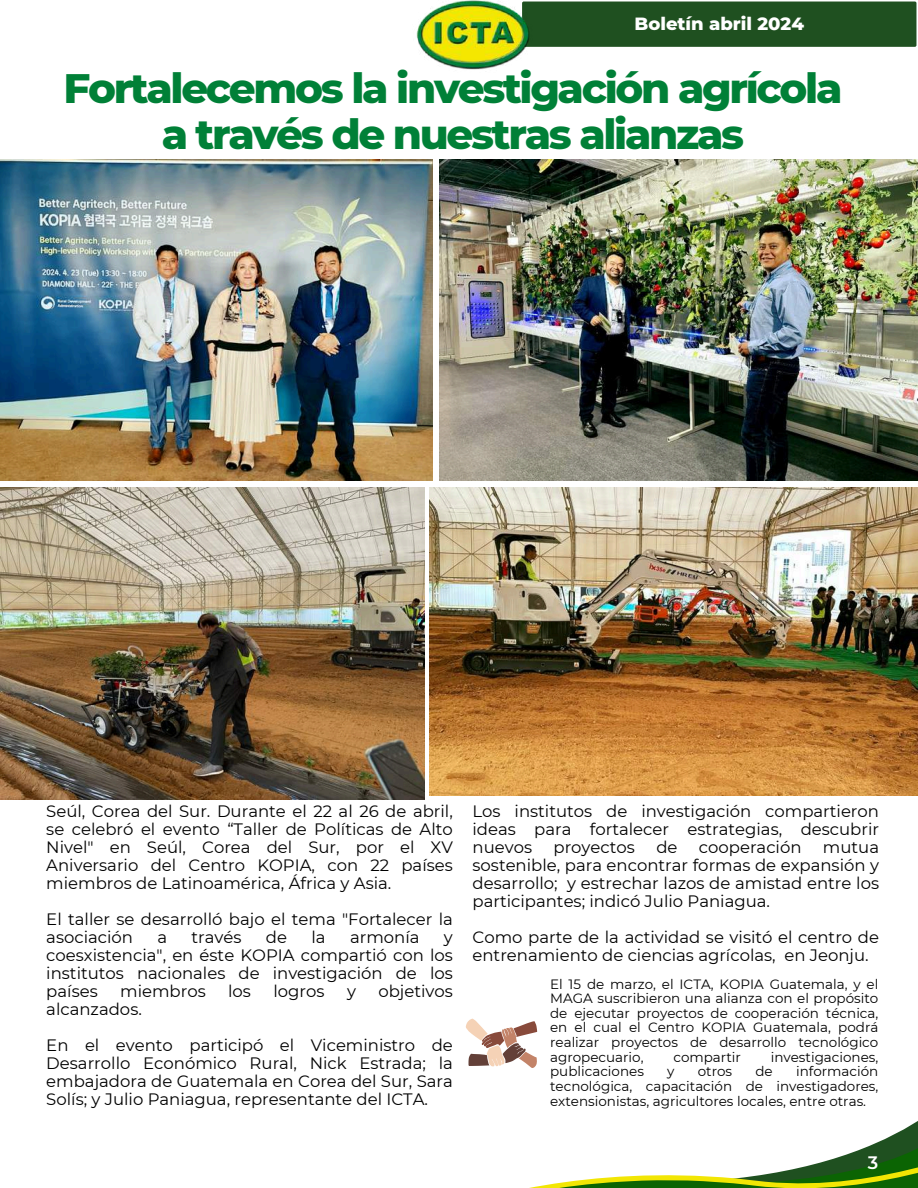
<style>
.page{position:relative;width:918px;height:1188px;background:#fff}
.page>*{position:absolute;margin:0;border:0;box-sizing:border-box;transform-origin:0 0}
.t1{font:800 42px/46.2px "Montserrat";letter-spacing:-.055em;color:#008037;text-align:center}
.t2{font:800 18px "Montserrat";color:#fff}
.t3{font:600 18px "Montserrat";color:#fff}
.t4{font:16.5px/18px "Montserrat";color:#000;text-align:justify}
.t5{font:13.5px/14.7px "Montserrat";color:#000;text-align:justify}
</style>
<div class="page">
<div style="left:532px;top:1px;width:385px;height:46px;background:#1f5020"></div>
<img style="left:416px;top:0;width:116px;height:70px">
<svg style="left:529px;top:1121px;width:389px;height:67px"></svg>
<img style="left:0;top:160px;width:433px;height:321px">
<img style="left:440px;top:160px;width:478px;height:321px">
<img style="left:0;top:488px;width:424px;height:311px">
<img style="left:430px;top:488px;width:487px;height:308px">
<svg style="left:466px;top:1019px;width:72px;height:49px"></svg>
<p class="t2" style="left:634px;top:12px;width:171px">Boletín abril 2024</p>
<h1 class="t1" style="left:63px;top:65px;width:781px">Fortalecemos la investigación agrícola a través de nuestras alianzas</h1>
<p class="t4" style="left:46px;top:803px;width:408px">Seúl, Corea del Sur. Durante el 22 al 26 de abril, se celebró el evento “Taller de Políticas de Alto Nivel" en Seúl, Corea del Sur, por el XV Aniversario del Centro KOPIA, con 22 países miembros de Latinoamérica, África y Asia.</p>
<p class="t4" style="left:46px;top:911px;width:408px">El taller se desarrolló bajo el tema "Fortalecer la asociación</p>
<p class="t4" style="left:158px;top:929px;width:11px">a</p>
<p class="t4" style="left:192px;top:929px;width:51px">través</p>
<p class="t4" style="left:266px;top:929px;width:23px">de</p>
<p class="t4" style="left:312px;top:929px;width:16px">la</p>
<p class="t4" style="left:350px;top:929px;width:71px">armonía</p>
<p class="t4" style="left:46px;top:929px;width:408px;text-indent:398px">y coesxistencia", en éste KOPIA compartió con los institutos nacionales de investigación de los países</p>
<p class="t4" style="left:120px;top:983px;width:87px">miembros</p>
<p class="t4" style="left:228px;top:983px;width:24px">los</p>
<p class="t4" style="left:273px;top:983px;width:53px">logros</p>
<p class="t4" style="left:347px;top:983px;width:10px">y</p>
<p class="t4" style="left:378px;top:983px;width:76px">objetivos</p>
<p class="t4" style="left:46px;top:992px;width:408px;line-height:36px">alcanzados.<br>En el evento participó el Viceministro de</p>
<p class="t4" style="left:46px;top:1055px;width:408px">Desarrollo Económico Rural, Nick Estrada; la embajadora de Guatemala en Corea del Sur, Sara Solís; y Julio Paniagua, representante del ICTA.</p>
<p class="t4" style="left:473px;top:803px;width:408px">Los institutos de investigación compartieron ideas para fortalecer estrategias, descubrir nuevos</p>
<p class="t4" style="left:554px;top:839px;width:83px">proyectos</p>
<p class="t4" style="left:656px;top:839px;width:23px">de</p>
<p class="t4" style="left:699px;top:839px;width:104px">cooperación</p>
<p class="t4" style="left:473px;top:839px;width:408px;text-indent:350px">mutua sostenible, para encontrar formas de expansión y desarrollo; y estrechar lazos de amistad entre los participantes; indicó Julio Paniagua.</p>
<p class="t4" style="left:473px;top:929px;width:408px">Como parte de la actividad se visitó el centro de entrenamiento de ciencias agrícolas, en Jeonju.</p>
<p class="t5" style="left:550px;top:976px;width:330px">El 15 de marzo, el ICTA, KOPIA Guatemala, y el MAGA suscribieron una alianza con el propósito de ejecutar proyectos de cooperación técnica, en el cual el Centro KOPIA Guatemala, podrá realizar proyectos de desarrollo tecnológico agropecuario,</p>
<p class="t5" style="left:673px;top:1050px;width:69px">compartir</p>
<p class="t5" style="left:771px;top:1050px;width:109px">investigaciones,</p>
<p class="t5" style="left:550px;top:1064px;width:330px;text-indent:246px">información tecnológica, capacitación de investigadores, extensionistas, agricultores locales, entre otras.</p>
<p class="t5" style="left:550px;top:1064px;width:95px">publicaciones</p>
<p class="t5" style="left:667px;top:1064px;width:9px">y</p>
<p class="t5" style="left:698px;top:1064px;width:36px">otros</p>
<p class="t5" style="left:755px;top:1064px;width:19px">de</p>
<p class="t3" style="left:868px;top:1152px;width:12px">3</p>
</div>
